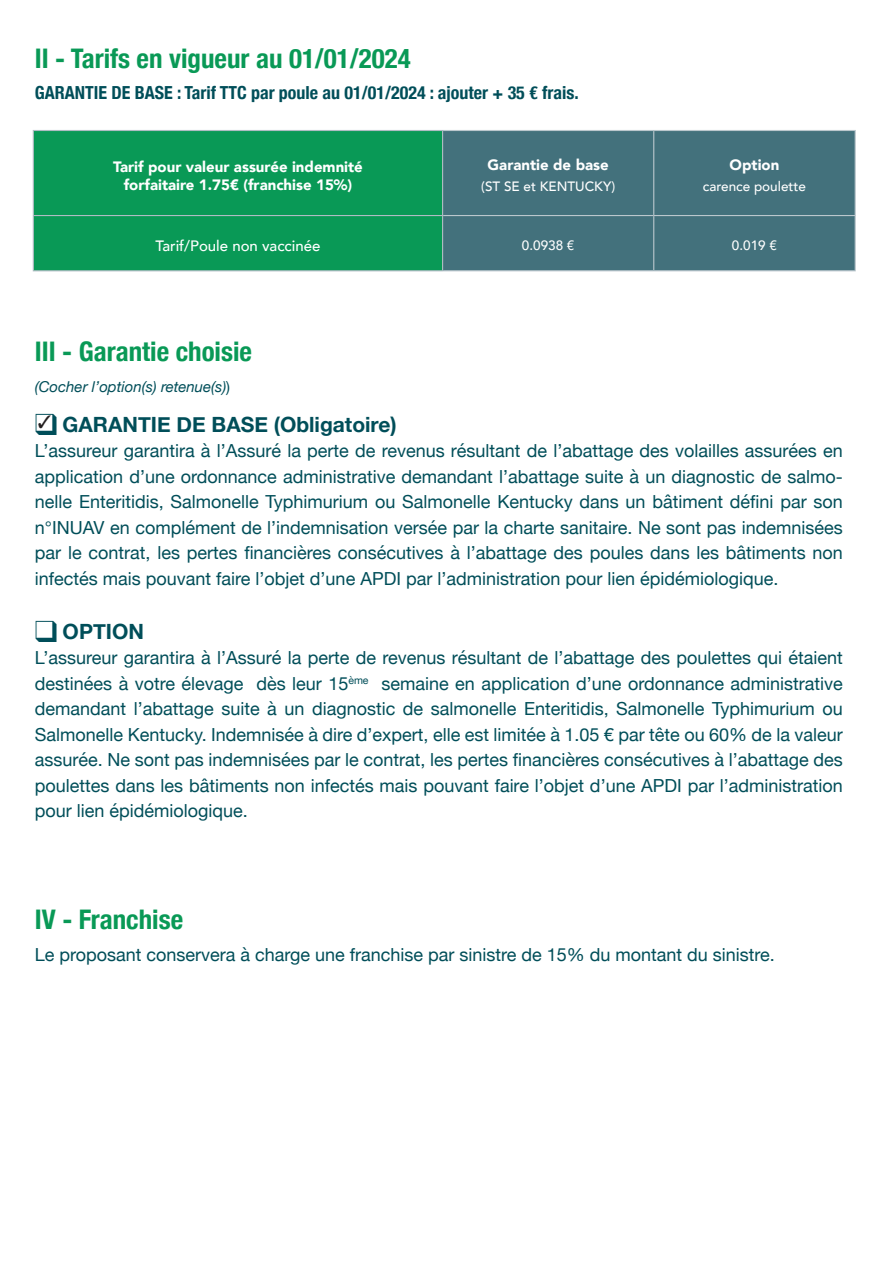
<style>
.page{position:relative;width:893px;height:1263px;background:#fff}
.page>*{position:absolute;margin:0;border:0;box-sizing:border-box;transform-origin:0 0}
.t1{font:700 condensed 27px "Helvetica Neue";color:#099956}
.t2{font:700 21px "Helvetica Neue";color:#004e59}
.t3{font:18px/25.5px "Helvetica Neue";color:#004e59;text-align:justify}
.t4{font:700 condensed 18px "Helvetica Neue";color:#004e59}
.t5{font:900 15px "Avenir";color:#fff}
.t6{font:italic 15px "Helvetica Neue";color:#004e59}
.t7{font:500 15px "Avenir";color:#fff}
.t8{font:500 13.5px "Avenir";color:#fff}
.s1{font-style:normal}
</style>
<div class="page">
<div style="left:34px;top:131px;width:408px;height:139px;background:#099956"></div>
<div style="left:443px;top:131px;width:412px;height:139px;background:#43717c"></div>
<hr style="left:443px;top:130px;width:211px;height:1px;background:#bbc7cd">
<hr style="left:654px;top:130px;width:202px;height:1px;background:#bbc7cd">
<hr style="left:653px;top:131px;width:1px;height:84px;background:#bbc7cd">
<hr style="left:855px;top:131px;width:1px;height:84px;background:#bbc7cd">
<hr style="left:443px;top:215px;width:211px;height:1px;background:#bbc7cd">
<hr style="left:654px;top:215px;width:202px;height:1px;background:#bbc7cd">
<hr style="left:653px;top:216px;width:1px;height:54px;background:#bbc7cd">
<hr style="left:855px;top:216px;width:1px;height:54px;background:#bbc7cd">
<hr style="left:443px;top:270px;width:211px;height:1px;background:#bbc7cd">
<hr style="left:654px;top:270px;width:202px;height:1px;background:#bbc7cd">
<hr style="left:33px;top:130px;width:410px;height:1px;background:#afbcc3">
<hr style="left:33px;top:131px;width:1px;height:84px;background:#afbcc3">
<hr style="left:442px;top:131px;width:1px;height:84px;background:#afbcc3">
<hr style="left:33px;top:215px;width:410px;height:1px;background:#afbcc3">
<hr style="left:33px;top:216px;width:1px;height:54px;background:#afbcc3">
<hr style="left:442px;top:216px;width:1px;height:54px;background:#afbcc3">
<hr style="left:33px;top:270px;width:410px;height:1px;background:#afbcc3">
<p class="t1" style="left:35px;top:36px;width:377px">II - Tarifs en vigueur au 01/01/2024</p>
<p class="t4" style="left:35px;top:78px;width:545px">GARANTIE DE BASE : Tarif TTC par poule au 01/01/2024 : ajouter + 35 € frais.</p>
<p class="t5" style="left:113px;top:153px;width:251px">Tarif pour valeur assurée indemnité</p>
<p class="t5" style="left:124px;top:171px;width:230px">forfaitaire 1.75€ (franchise 15%)</p>
<p class="t5" style="left:488px;top:152px;width:123px">Garantie de base</p>
<p class="t8" style="left:481px;top:174px;width:135px">(ST SE et KENTUCKY)</p>
<p class="t5" style="left:730px;top:152px;width:51px">Option</p>
<p class="t8" style="left:703px;top:174px;width:105px">carence poulette</p>
<p class="t7" style="left:155px;top:232px;width:167px">Tarif/Poule non vaccinée</p>
<p class="t8" style="left:522px;top:234px;width:54px">0.0938 €</p>
<p class="t8" style="left:732px;top:234px;width:47px">0.019 €</p>
<p class="t1" style="left:35px;top:329px;width:219px">III - Garantie choisie</p>
<p class="t6" style="left:35px;top:376px;width:197px">(Cocher l’option(s) retenue(s)<span class="s1">)</span></p>
<p class="t2" style="left:35px;top:408px;width:363px">❑ GARANTIE DE BASE (Obligatoire)</p>
<p class="t3" style="left:35px;top:439px;width:809px">L’assureur garantira à l’Assuré la perte de revenus résultant de l’abattage des volailles assurées en application d’une ordonnance administrative demandant l’abattage suite à un diagnostic de salmo&shy;nelle Enteritidis, Salmonelle Typhimurium ou Salmonelle Kentucky dans un bâtiment défini par son n°INUAV en complément de l’indemnisation versée par la charte sanitaire. Ne sont pas indemnisées par le contrat, les pertes financières consécutives à l’abattage des poules dans les bâtiments non infectés mais pouvant faire l’objet d’une APDI par l’administration pour lien épidémiologique.</p>
<p class="t2" style="left:35px;top:615px;width:111px">❑ OPTION</p>
<p class="t3" style="left:35px;top:646px;width:809px">L’assureur garantira à l’Assuré la perte de revenus résultant de l’abattage des poulettes qui étaient destinées à votre élevage dès leur 15<sup>ème</sup> semaine en application d’une ordonnance administrative demandant l’abattage suite à un diagnostic de salmonelle Enteritidis, Salmonelle Typhimurium ou Salmonelle Kentucky. Indemnisée à dire d’expert, elle est limitée à 1.05 € par tête ou 60% de la valeur assurée. Ne sont pas indemnisées par le contrat, les pertes financières consécutives à l’abattage des poulettes dans les bâtiments non infectés mais pouvant faire l’objet d’une APDI par l’administration pour lien épidémiologique.</p>
<p class="t1" style="left:35px;top:897px;width:150px">IV - Franchise</p>
<p class="t3" style="left:35px;top:942px;width:742px">Le proposant conservera à charge une franchise par sinistre de 15% du montant du sinistre.</p>
</div>
